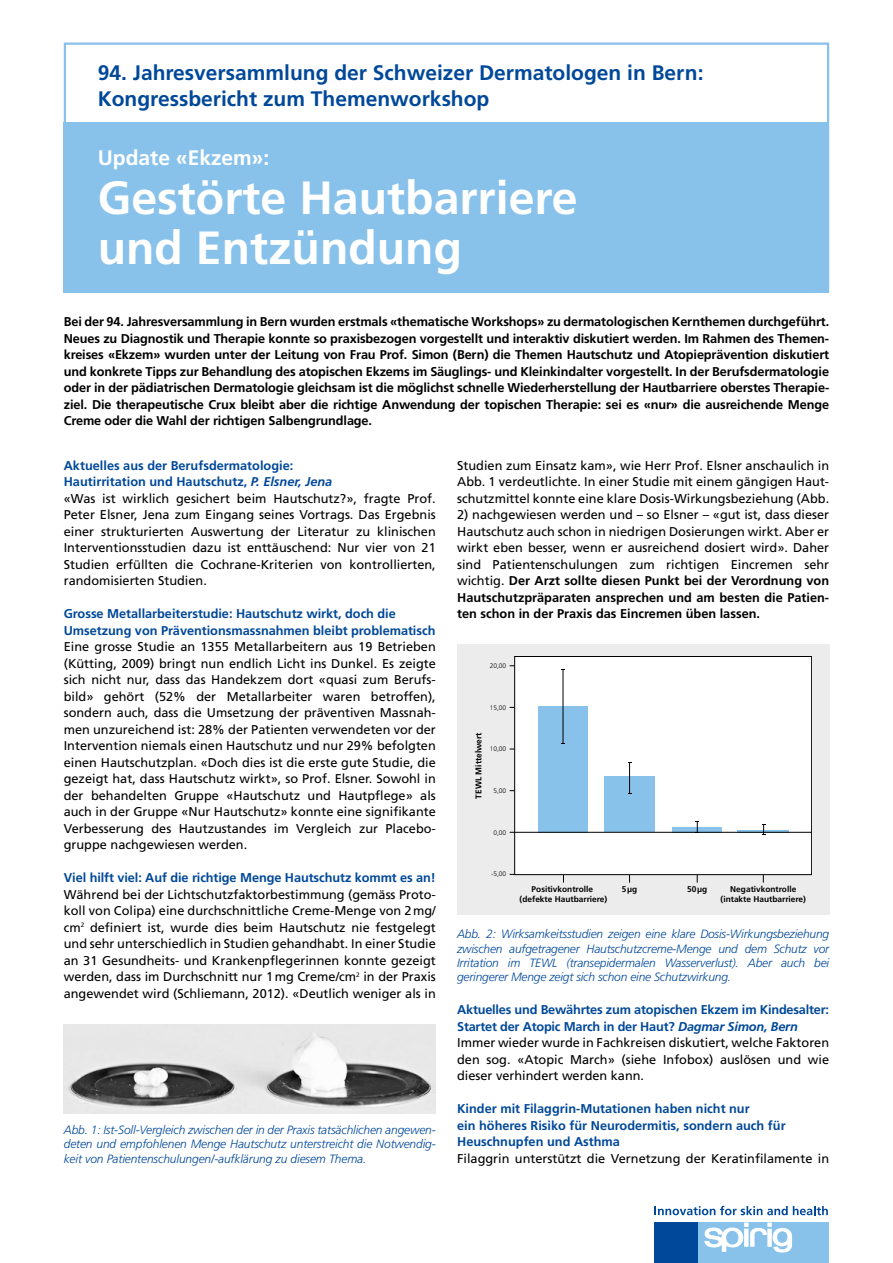
<style>
.page{position:relative;width:893px;height:1263px;background:#fff}
.page>*{position:absolute;margin:0;border:0;box-sizing:border-box;transform-origin:0 0}
.t1{font:700 46.5px/49.5px "Frutiger";color:#fff}
.t2{font:700 21px/25.5px "Frutiger";color:#004899}
.t3{font:700 21px "Frutiger";color:#fff}
.t4{font:12.75px/16.5px "Frutiger";color:#000;text-align:justify}
.t5{font:700 12.75px/16.5px "Frutiger";letter-spacing:-.01em;color:#000;text-align:justify}
.t6{font:700 12.75px/16.5px "Frutiger";letter-spacing:-.005em;color:#004899}
.t7{font:italic 300 12px/14.4px "Frutiger";letter-spacing:-.015em;color:#004899;text-align:justify}
.t8{font:700 8.4px/10.1px "Frutiger";color:#000;text-align:center}
.t9{font:300 6.6px "Frutiger";color:#000}
.s1{font-weight:700;color:#004899}
.s2{font-weight:700;font-style:italic;color:#004899}
.s3{font-weight:700}
</style>
<div class="page">
<div style="left:64px;top:122px;width:765px;height:170px;background:#88c2eb"></div>
<div style="left:64px;top:43px;width:765px;height:249px;border:2px solid #88c2eb"></div>
<img style="left:64px;top:1024px;width:372px;height:89px">
<div style="left:697px;top:1222px;width:132px;height:41px;background:#88c2eb"></div>
<div style="left:654px;top:1222px;width:44px;height:41px;background:#004899"></div>
<svg style="left:704px;top:1222px;width:88px;height:31px"></svg>
<svg style="left:655px;top:1206px;width:173px;height:9px"></svg>
<div style="left:457px;top:644px;width:372px;height:271px;background:#ececec"></div>
<div style="left:515px;top:656px;width:297px;height:219px;background:#fff"></div>
<div style="left:514px;top:656px;width:298px;height:219px;border:1px solid #000"></div>
<div style="left:539px;top:706px;width:49px;height:126px;background:#88c2eb"></div>
<div style="left:605px;top:776px;width:50px;height:56px;background:#88c2eb"></div>
<div style="left:672px;top:827px;width:50px;height:5px;background:#88c2eb"></div>
<hr style="left:738px;top:830px;width:51px;height:2px;background:#88c2eb">
<hr style="left:563px;top:669px;width:1px;height:75px;background:#000">
<hr style="left:629px;top:762px;width:1px;height:31px;background:#000">
<svg style="left:695px;top:821px;width:4px;height:11px"></svg>
<svg style="left:762px;top:824px;width:3px;height:11px"></svg>
<hr style="left:510px;top:832px;width:302px;height:1px;background:#000">
<h2 class="t2" style="left:98px;top:60px;width:607px">94. Jahresversammlung der Schweizer Dermatologen in Bern:<br>Kongressbericht zum Themenworkshop</h2>
<h2 class="t3" style="left:98px;top:145px;width:173px">Update «Ekzem»:</h2>
<h1 class="t1" style="left:98px;top:173px;width:481px">Gestörte Hautbarriere und Entzündung</h1>
<p class="t5" style="left:64px;top:313px;width:767px">Bei der 94. Jahresversammlung in Bern wurden erstmals «thematische Workshops» zu dermatologischen Kernthemen durchgeführt.<br>Neues zu Diagnostik und Therapie konnte so praxisbezogen vorgestellt und interaktiv diskutiert werden. Im Rahmen des Themen&shy;kreises «Ekzem» wurden unter der Leitung von Frau Prof. Simon (Bern) die Themen Hautschutz und Atopieprävention diskutiert und konkrete Tipps zur Behandlung des atopischen Ekzems im Säuglings- und Kleinkindalter vorgestellt. In der Berufsdermatologie oder in der pädiatrischen Dermatologie gleichsam ist die möglichst schnelle Wiederherstellung der Hautbarriere oberstes Therapie&shy;ziel. Die therapeutische Crux bleibt aber die richtige Anwendung der topischen Therapie: sei es «nur» die ausreichende Menge Creme oder die Wahl der richtigen Salbengrundlage.</p>
<p class="t4" style="left:64px;top:457px;width:374px;text-align:left"><span class="s1">Aktuelles aus der Berufsdermatologie:<br>Hautirritation und Hautschutz,</span> <span class="s2">P. Elsner, Jena<br></span>«Was ist wirklich gesichert beim Hautschutz?», fragte Prof.<br>Peter Elsner, Jena zum Eingang seines Vortrags. Das Ergebnis einer strukturierten Auswertung der Literatur zu klinischen Interventionsstudien dazu ist enttäuschend: Nur vier von 21<br>Studien erfüllten die Cochrane-Kriterien von kontrollierten, randomisierten Studien.</p>
<p class="t6" style="left:64px;top:605px;width:373px">Grosse Metallarbeiterstudie: Hautschutz wirkt, doch die<br>Umsetzung von Präventionsmassnahmen bleibt problematisch</p>
<p class="t4" style="left:64px;top:638px;width:374px">Eine grosse Studie an 1355 Metallarbeitern aus 19 Betrieben (Kütting, 2009) bringt nun endlich Licht ins Dunkel. Es zeigte sich nicht nur, dass das Handekzem dort «quasi zum Berufs&shy;bild» gehört (52% der Metallarbeiter waren betroffen), sondern auch, dass die Umsetzung der präventiven Massnah&shy;men unzureichend ist: 28% der Patienten verwendeten vor der Intervention niemals einen Hautschutz und nur 29% befolgten einen Hautschutzplan. «Doch dies ist die erste gute Studie, die gezeigt hat, dass Hautschutz wirkt», so Prof. Elsner. Sowohl in der behandelten Gruppe «Hautschutz und Hautpflege» als auch in der Gruppe «Nur Hautschutz» konnte eine signifikante Verbesserung des Hautzustandes im Vergleich zur Placebo&shy;gruppe nachgewiesen werden.</p>
<p class="t6" style="left:64px;top:869px;width:374px">Viel hilft viel: Auf die richtige Menge Hautschutz kommt es an!</p>
<p class="t4" style="left:64px;top:886px;width:374px">Während bei der Lichtschutzfaktorbestimmung (gemäss Proto&shy;koll von Colipa) eine durchschnittliche Creme-Menge von 2mg/ cm<sup>2</sup> definiert ist, wurde dies beim Hautschutz nie festgelegt und sehr unterschiedlich in Studien gehandhabt. In einer Studie an 31 Gesundheits- und Krankenpflegerinnen konnte gezeigt werden, dass im Durchschnitt nur 1mg Creme/cm<sup>2</sup> in der Praxis angewendet wird (Schliemann, 2012). «Deutlich weniger als in</p>
<p class="t7" style="left:64px;top:1122px;width:374px">Abb. 1: Ist-Soll-Vergleich zwischen der in der Praxis tatsächlichen angewen&shy;deten und empfohlenen Menge Hautschutz unterstreicht die Notwendig&shy;keit von Patientenschulungen/-aufklärung zu diesem Thema.</p>
<p class="t4" style="left:457px;top:457px;width:374px">Studien zum Einsatz kam», wie Herr Prof. Elsner anschaulich in Abb. 1 verdeutlichte. In einer Studie mit einem gängigen Haut&shy;schutzmittel konnte eine klare Dosis-Wirkungsbeziehung (Abb.</p>
<p class="t4" style="left:457px;top:506px;width:374px">2) nachgewiesen werden und – so Elsner – «gut ist, dass dieser Hautschutz auch schon in niedrigen Dosierungen wirkt. Aber er wirkt eben besser, wenn er ausreichend dosiert wird». Daher sind Patientenschulungen zum richtigen Eincremen sehr wichtig. <span class="s3">Der Arzt sollte diesen Punkt bei der Verordnung von Hautschutzpräparaten ansprechen und am besten die Patien&shy;ten schon in der Praxis das Eincremen üben lassen.</span></p>
<p class="t8" style="left:473px;top:799px;width:68px;rotate:-90deg">TEWL Mittelwert</p>
<p class="t9" style="left:490px;top:662px;width:18px">20,00</p>
<p class="t9" style="left:490px;top:704px;width:18px">15,00</p>
<p class="t9" style="left:490px;top:745px;width:18px">10,00</p>
<p class="t9" style="left:493px;top:787px;width:14px">5,00</p>
<p class="t9" style="left:493px;top:828px;width:14px">0,00</p>
<p class="t9" style="left:491px;top:870px;width:17px">-5,00</p>
<p class="t8" style="left:520px;top:884px;width:89px">Positivkontrolle (defekte Hautbarriere)</p>
<p class="t8" style="left:622px;top:884px;width:17px">5µg</p>
<p class="t8" style="left:687px;top:884px;width:22px">50µg</p>
<p class="t8" style="left:721px;top:884px;width:87px">Negativkontrolle (intakte Hautbarriere)</p>
<p class="t7" style="left:457px;top:927px;width:374px">Abb. 2: Wirksamkeitsstudien zeigen eine klare Dosis-Wirkungsbeziehung zwischen aufgetragener Hautschutzcreme-Menge und dem Schutz vor Irritation im TEWL (transepidermalen Wasserverlust). Aber auch bei geringerer Menge zeigt sich schon eine Schutzwirkung.</p>
<p class="t4" style="left:457px;top:1001px;width:374px;text-align:left"><span class="s1">Aktuelles und Bewährtes zum atopischen Ekzem im Kindesalter:<br>Startet der Atopic March in der Haut?</span> <span class="s2">Dagmar Simon, Bern </span>Immer wieder wurde in Fachkreisen diskutiert, welche Faktoren den sog. «Atopic March» (siehe Infobox) auslösen und wie dieser verhindert werden kann.</p>
<p class="t6" style="left:457px;top:1100px;width:330px">Kinder mit Filaggrin-Mutationen haben nicht nur<br>ein höheres Risiko für Neurodermitis, sondern auch für<br>Heuschnupfen und Asthma</p>
<p class="t4" style="left:457px;top:1150px;width:374px">Filaggrin unterstützt die Vernetzung der Keratinfilamente in</p>
</div>
